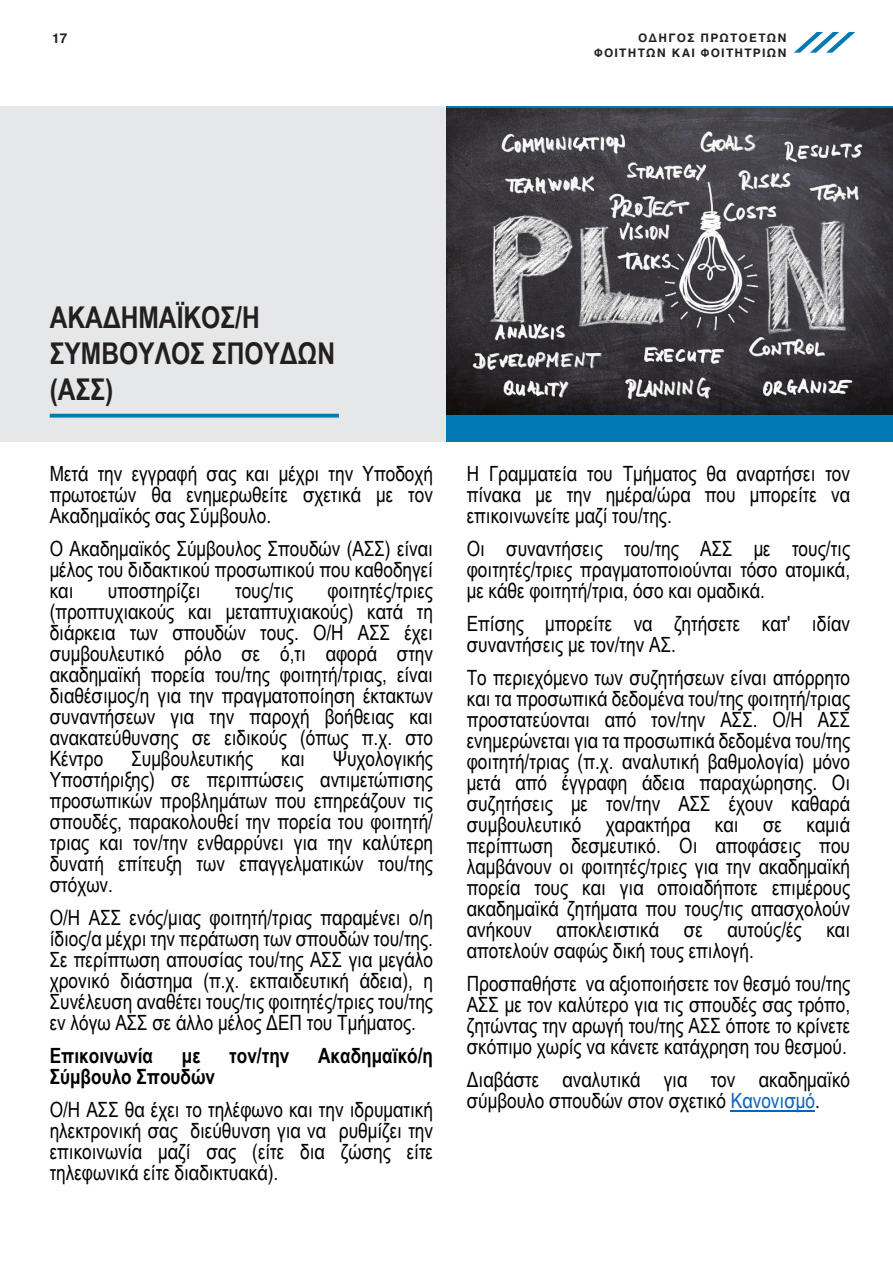
<style>
.page{position:relative;width:893px;height:1263px;background:#fff}
.page>*{position:absolute;margin:0;border:0;box-sizing:border-box;transform-origin:0 0}
.t1{font:700 30px/36px "Arial Narrow";color:#231f20}
.t2{font:21px/21px "Arial Narrow";color:#000;text-align:justify}
.t3{font:700 21px "Arial Narrow";color:#000}
.t4{font:700 13.5px "Helvetica";color:#231f20}
.t5{font:700 12px/14.4px "Helvetica";letter-spacing:.1em;color:#231f20;text-align:right}
.s1{color:#0563c1}
</style>
<div class="page">
<svg style="left:794px;top:32px;width:61px;height:21px"></svg>
<div style="left:0;top:106px;width:446px;height:335px;background:#e6e7e8"></div>
<div style="left:446px;top:106px;width:447px;height:335px;background:#017ab3"></div>
<svg style="left:50px;top:414px;width:289px;height:4px"></svg>
<hr style="left:731px;top:1110px;width:84px;height:1px;background:#0563c1">
<img style="left:446px;top:108px;width:447px;height:306px">
<p class="t4" style="left:52px;top:33px;width:17px">17</p>
<p class="t5" style="left:594px;top:31px;width:194px">ΟΔΗΓΟΣ ΠΡΩΤΟΕΤΩΝ<br>ΦΟΙΤΗΤΩΝ ΚΑΙ ΦΟΙΤΗΤΡΙΩΝ</p>
<h1 class="t1" style="left:50px;top:302px;width:287px">ΑΚΑΔΗΜΑΪΚΟΣ/Η<br>ΣΥΜΒΟΥΛΟΣ ΣΠΟΥΔΩΝ (ΑΣΣ)</h1>
<p class="t2" style="left:50px;top:465px;width:385px">Μετά την εγγραφή σας και μέχρι την Υποδοχή πρωτοετών θα ενημερωθείτε σχετικά με τον Ακαδημαϊκός σας Σύμβουλο.</p>
<p class="t2" style="left:50px;top:540px;width:385px">Ο Ακαδημαϊκός Σύμβουλος Σπουδών (ΑΣΣ) είναι μέλος του διδακτικού προσωπικού που καθοδηγεί και</p>
<p class="t2" style="left:50px;top:582px;width:385px;text-indent:278px">φοιτητές/τριες (προπτυχιακούς και μεταπτυχιακούς) κατά τη διάρκεια των σπουδών τους. Ο/Η ΑΣΣ έχει συμβουλευτικό ρόλο σε ό,τι αφορά στην ακαδημαϊκή πορεία του/της φοιτητή/τριας, είναι διαθέσιμος/η για την πραγματοποίηση έκτακτων συναντήσεων για την παροχή βοήθειας και ανακατεύθυνσης σε ειδικούς (όπως π.χ. στο Κέντρο</p>
<p class="t2" style="left:108px;top:582px;width:94px">υποστηρίζει</p>
<p class="t2" style="left:235px;top:582px;width:60px">τους/τις</p>
<p class="t2" style="left:131px;top:750px;width:123px">Συμβουλευτικής</p>
<p class="t2" style="left:281px;top:750px;width:25px">και</p>
<p class="t2" style="left:50px;top:750px;width:385px;text-indent:283px">Ψυχολογικής Υποστήριξης) σε περιπτώσεις αντιμετώπισης προσωπικών προβλημάτων που επηρεάζουν τις σπουδές, παρακολουθεί την πορεία του φοιτητή/ τριας και τον/την ενθαρρύνει για την καλύτερη δυνατή επίτευξη των επαγγελματικών του/της στόχων.</p>
<p class="t2" style="left:50px;top:909px;width:385px">Ο/Η ΑΣΣ ενός/μιας φοιτητή/τριας παραμένει ο/η ίδιος/α μέχρι την περάτωση των σπουδών του/της.<br>Σε περίπτωση απουσίας του/της ΑΣΣ για μεγάλο χρονικό διάστημα (π.χ. εκπαιδευτική άδεια), η Συνέλευση αναθέτει τους/τις φοιτητές/τριες του/της εν λόγω ΑΣΣ σε άλλο μέλος ΔΕΠ του Τμήματος.</p>
<p class="t3" style="left:50px;top:1047px;width:105px">Επικοινωνία</p>
<p class="t3" style="left:182px;top:1047px;width:20px">με</p>
<p class="t3" style="left:229px;top:1047px;width:62px">τον/την</p>
<p class="t3" style="left:318px;top:1047px;width:116px">Ακαδημαϊκό/η</p>
<p class="t3" style="left:50px;top:1068px;width:167px">Σύμβουλο Σπουδών</p>
<p class="t2" style="left:50px;top:1101px;width:385px">Ο/Η ΑΣΣ θα έχει το τηλέφωνο και την ιδρυματική ηλεκτρονική σας διεύθυνση για να ρυθμίζει την επικοινωνία μαζί σας (είτε δια ζώσης είτε τηλεφωνικά είτε διαδικτυακά).</p>
<p class="t2" style="left:467px;top:465px;width:385px">Η Γραμματεία του Τμήματος θα αναρτήσει τον πίνακα με την ημέρα/ώρα που μπορείτε να επικοινωνείτε μαζί του/της.</p>
<p class="t2" style="left:467px;top:540px;width:385px">Οι συναντήσεις του/της ΑΣΣ με τους/τις φοιτητές/τριες πραγματοποιούνται τόσο ατομικά, με κάθε φοιτητή/τρια, όσο και ομαδικά.</p>
<p class="t2" style="left:467px;top:615px;width:385px">Επίσης μπορείτε να ζητήσετε κατ' ιδίαν συναντήσεις με τον/την ΑΣ.</p>
<p class="t2" style="left:467px;top:669px;width:385px">Το περιεχόμενο των συζητήσεων είναι απόρρητο και τα προσωπικά δεδομένα του/της φοιτητή/τριας προστατεύονται από τον/την ΑΣΣ. Ο/Η ΑΣΣ ενημερώνεται για τα προσωπικά δεδομένα του/της φοιτητή/τριας (π.χ. αναλυτική βαθμολογία) μόνο μετά από έγγραφη άδεια παραχώρησης. Οι συζητήσεις με τον/την ΑΣΣ έχουν καθαρά συμβουλευτικό χαρακτήρα και σε καμιά περίπτωση δεσμευτικό. Οι αποφάσεις που λαμβάνουν οι φοιτητές/τριες για την ακαδημαϊκή πορεία τους και για οποιαδήποτε επιμέρους ακαδημαϊκά ζητήματα που τους/τις απασχολούν ανήκουν αποκλειστικά σε αυτούς/ές και αποτελούν σαφώς δική τους επιλογή.</p>
<p class="t2" style="left:467px;top:975px;width:385px">Προσπαθήστε να αξιοποιήσετε τον θεσμό του/της ΑΣΣ με τον καλύτερο για τις σπουδές σας τρόπο, ζητώντας την αρωγή του/της ΑΣΣ όποτε το κρίνετε σκόπιμο χωρίς να κάνετε κατάχρηση του θεσμού.</p>
<p class="t2" style="left:467px;top:1071px;width:385px">Διαβάστε αναλυτικά για τον ακαδημαϊκό σύμβουλο σπουδών στον σχετικό <span class="s1">Κανονισμό</span>.</p>
</div>
